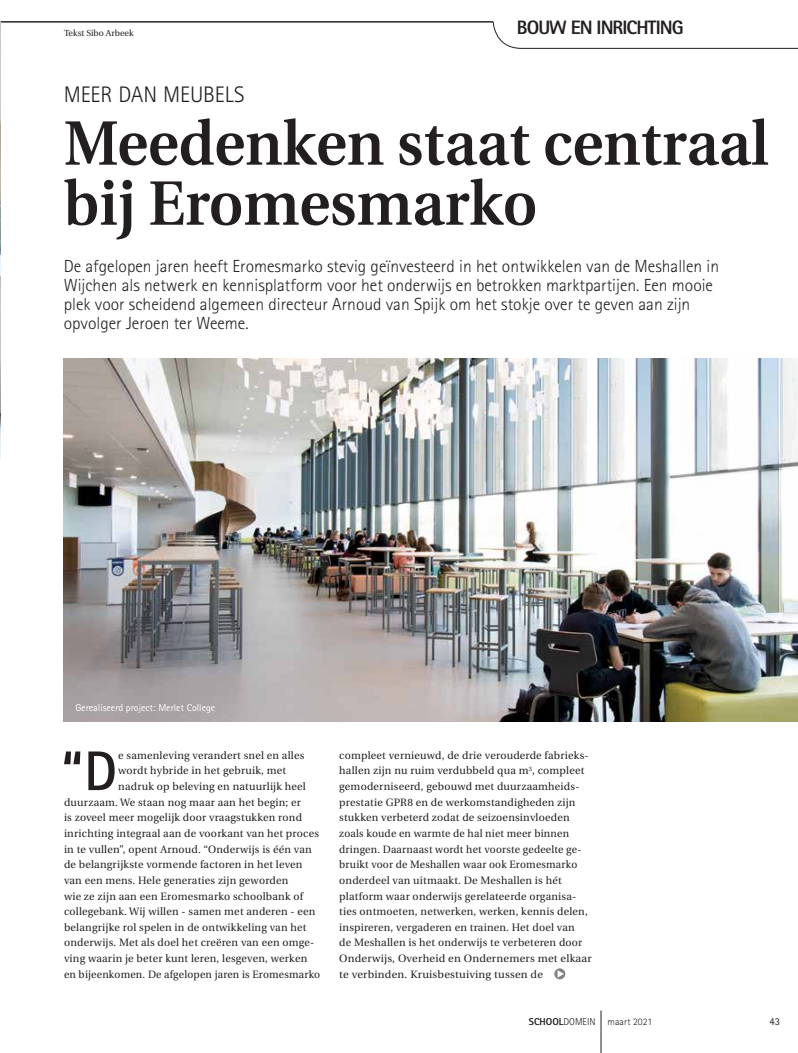
<style>
.page{position:relative;width:798px;height:1053px;background:#fff}
.page>*{position:absolute;margin:0;border:0;box-sizing:border-box;transform-origin:0 0}
.t1{font:600 62.5px/60px "Utopia";color:#231f20;scale:.95 1}
.t2{font:700 55.88px "Rotis Sans Serif";color:#231f20}
.t3{font:300 22.5px "Rotis Sans Serif";letter-spacing:-.005em;color:#231f20}
.t4{font:800 19.38px "Rotis Sans Serif";letter-spacing:-.05em;color:#231f20}
.t5{font:300 17.5px/18.8px "Rotis Sans Serif";color:#231f20}
.t6{font:10.62px/15.6px "Utopia";letter-spacing:.02em;color:#231f20}
.t7{font:10.62px "Rotis Sans Serif";color:#231f20}
.t8{font:10px "Rotis Sans Serif";color:#fff}
.t9{font:300 10px "Rotis Sans Serif";color:#231f20}
.t10{font:8.75px "Utopia";color:#231f20}
.s1{font-weight:800}
</style>
<div class="page">
<svg style="left:492px;top:22px;width:305px;height:27px"></svg>
<hr style="left:600px;top:1010px;width:1px;height:42px;background:#231f20">
<div style="left:554px;top:968px;width:11px;height:11px;background:#868382;border-radius:50%"></div>
<svg style="left:557px;top:970px;width:6px;height:7px"></svg>
<img style="left:64px;top:359px;width:733px;height:362px">
<hr style="left:0;top:22px;width:493px;height:1px;background:#231f20">
<img style="left:0;top:22px;width:1px;height:437px">
<p class="t10" style="left:64px;top:28px;width:71px">Tekst Sibo Arbeek</p>
<h3 class="t3" style="left:64px;top:82px;width:182px">MEER DAN MEUBELS</h3>
<h3 class="t4" style="left:516px;top:15px;width:168px">BOUW EN INRICHTING</h3>
<h1 class="t1" style="left:64px;top:114px;width:743px">Meedenken staat centraal bij Eromesmarko</h1>
<p class="t5" style="left:64px;top:257px;width:656px">De afgelopen jaren heeft Eromesmarko stevig geïnvesteerd in het ontwikkelen van de Meshallen in Wijchen als netwerk en kennisplatform voor het onderwijs en betrokken marktpartijen. Een mooie plek voor scheidend algemeen directeur Arnoud van Spijk om het stokje over te geven aan zijn opvolger Jeroen ter Weeme.</p>
<p class="t8" style="left:75px;top:701px;width:141px">Gerealiseerd project: Merlet College</p>
<h2 class="t2" style="left:61px;top:735px;width:58px">“D</h2>
<p class="t6" style="left:118px;top:747px;width:187px">e samenleving verandert snel en alles</p>
<p class="t6" style="left:118px;top:763px;width:169px">wordt hybride in het gebruik, met</p>
<p class="t6" style="left:118px;top:778px;width:189px">nadruk op beleving en natuurlijk heel</p>
<p class="t6" style="left:64px;top:794px;width:238px">duurzaam. We staan nog maar aan het begin; er</p>
<p class="t6" style="left:64px;top:810px;width:239px">is zoveel meer mogelijk door vraagstukken rond</p>
<p class="t6" style="left:64px;top:825px;width:256px">inrichting integraal aan de voorkant van het proces</p>
<p class="t6" style="left:64px;top:841px;width:249px">in te vullen”, opent Arnoud. “Onderwijs is één van</p>
<p class="t6" style="left:64px;top:857px;width:240px">de belangrijkste vormende factoren in het leven</p>
<p class="t6" style="left:64px;top:872px;width:226px">van een mens. Hele generaties zijn geworden</p>
<p class="t6" style="left:64px;top:888px;width:241px">wie ze zijn aan een Eromesmarko schoolbank of</p>
<p class="t6" style="left:64px;top:903px;width:253px">collegebank. Wij willen - samen met anderen - een</p>
<p class="t6" style="left:64px;top:919px;width:244px">belangrijke rol spelen in de ontwikkeling van het</p>
<p class="t6" style="left:64px;top:935px;width:252px">onderwijs. Met als doel het creëren van een omge-</p>
<p class="t6" style="left:64px;top:950px;width:245px">ving waarin je beter kunt leren, lesgeven, werken</p>
<p class="t6" style="left:64px;top:966px;width:257px">en bijeenkomen. De afgelopen jaren is Eromesmarko</p>
<p class="t6" style="left:339px;top:747px;width:254px">compleet vernieuwd, de drie verouderde fabrieks&shy;hallen zijn nu ruim verdubbeld qua m<sup>3</sup>, compleet gemoderniseerd, gebouwd met duurzaamheids&shy;prestatie GPR8 en de werkomstandigheden zijn stukken verbeterd zodat de seizoensinvloeden zoals koude en warmte de hal niet meer binnen dringen. Daarnaast wordt het voorste gedeelte ge&shy;bruikt voor de Meshallen waar ook Eromesmarko onderdeel van uitmaakt. De Meshallen is hét platform waar onderwijs gerelateerde organisa&shy;ties ontmoeten, netwerken, werken, kennis delen, inspireren, vergaderen en trainen. Het doel van<br>de Meshallen is het onderwijs te verbeteren door Onderwijs, Overheid en Ondernemers met elkaar te verbinden. Kruisbestuiving tussen de</p>
<p class="t9" style="left:528px;top:1015px;width:125px"><span class="s1">SCHOOL</span>DOMEIN maart 2021</p>
<p class="t7" style="left:769px;top:1014px;width:12px">43</p>
</div>
